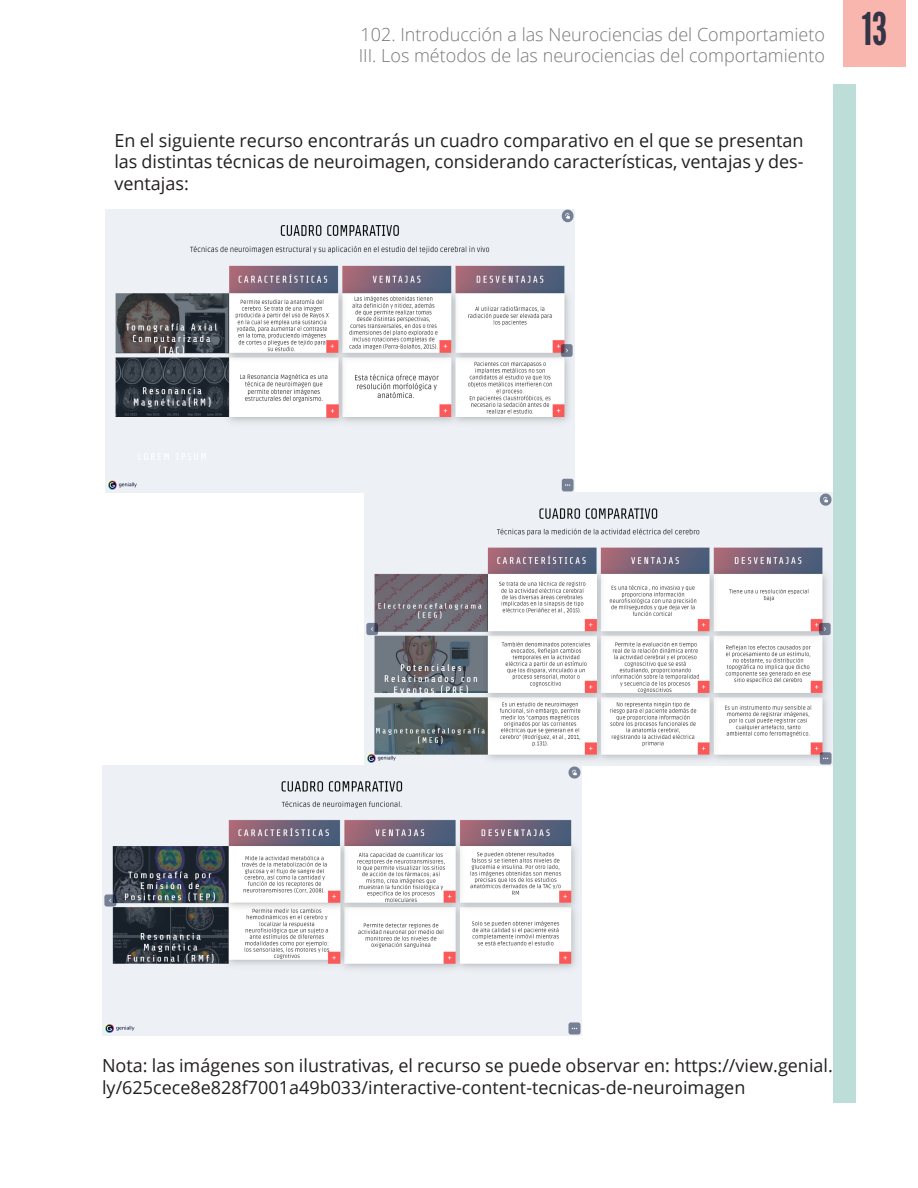
<style>
.page{position:relative;width:918px;height:1188px;background:#fff}
.page>*{position:absolute;margin:0;border:0;box-sizing:border-box;transform-origin:0 0}
.t1{font:45px "League Gothic";color:#363447}
.texto{font:18px/21.6px "Open Sans";color:#231f20;text-align:justify}
.t2{font:300 18px "Open Sans";color:#7a7879}
</style>
<div class="page">
<div style="left:833px;top:85px;width:23px;height:1018px;background:#bdddd8"></div>
<div style="left:843px;top:0;width:63px;height:67px;background:#f9b6ae"></div>
<img style="left:106px;top:209px;width:468px;height:283px">
<img style="left:365px;top:492px;width:468px;height:273px">
<img style="left:102px;top:765px;width:480px;height:270px">
<p class="t2" style="left:361px;top:22px;width:466px">102. Introducción a las Neurociencias del Comportamieto</p>
<p class="t2" style="left:359px;top:43px;width:468px">III. Los métodos de las neurociencias del comportamiento</p>
<p class="texto" style="left:114px;top:129px;width:691px">En el siguiente recurso encontrarás un cuadro comparativo en el que se presentan las distintas técnicas de neuroimagen, considerando características, ventajas y des&shy;ventajas:</p>
<h1 class="t1" style="left:862px;top:2px;width:27px">13</h1>
<p class="texto" style="left:102px;top:1055px;width:732px">Nota: las imágenes son ilustrativas, el recurso se puede observar en: https://view.genial. ly/625cece8e828f7001a49b033/interactive-content-tecnicas-de-neuroimagen</p>
</div>
